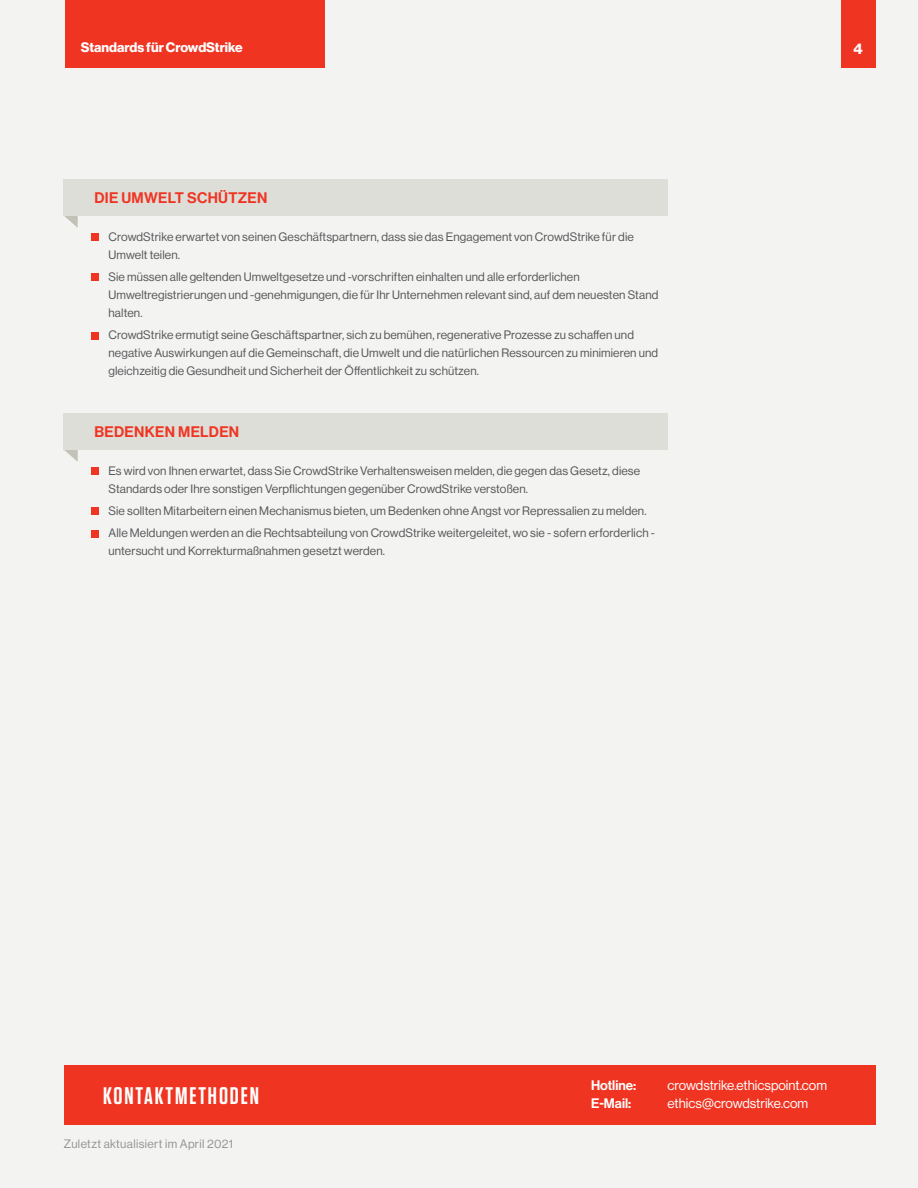
<style>
.page{position:relative;width:918px;height:1188px;background:#f3f3f1}
.page>*{position:absolute;margin:0;border:0;box-sizing:border-box;transform-origin:0 0}
.t1{font:600 24px "Tungsten";letter-spacing:.08em;color:#fff}
.t2{font:500 15px "Haas Grot Disp 65";letter-spacing:.02em;color:#ef3522}
.t3{font:700 15px "Haas Grot Disp 75";color:#fff}
.t4{font:13.5px "Haas Grot Disp 55 Roman";color:#fff}
.t5{font:700 13.5px "Haas Grot Disp 75";color:#fff}
.t6{font:500 13.5px "Haas Grot Disp 65";color:#fff}
.t7{font:12px/18px "Haas Grot Disp 55 Roman";letter-spacing:.01em;color:#57585a}
.t8{font:12px "Haas Grot Disp 55 Roman";letter-spacing:.03em;color:#939598}
</style>
<div class="page">
<div style="left:841px;top:0;width:34px;height:68px;background:#ef3522"></div>
<svg style="left:64px;top:216px;width:14px;height:12px"></svg>
<div style="left:64px;top:180px;width:604px;height:36px;background:#deded8"></div>
<div style="left:92px;top:234px;width:7px;height:7px;background:#ef3522"></div>
<div style="left:92px;top:274px;width:7px;height:7px;background:#ef3522"></div>
<div style="left:92px;top:332px;width:7px;height:7px;background:#ef3522"></div>
<svg style="left:64px;top:450px;width:14px;height:12px"></svg>
<div style="left:64px;top:414px;width:604px;height:36px;background:#deded8"></div>
<div style="left:92px;top:468px;width:7px;height:7px;background:#ef3522"></div>
<div style="left:92px;top:508px;width:7px;height:7px;background:#ef3522"></div>
<div style="left:92px;top:530px;width:7px;height:7px;background:#ef3522"></div>
<div style="left:64px;top:1065px;width:811px;height:60px;background:#ef3522"></div>
<div style="left:65px;top:0;width:259px;height:68px;background:#ef3522"></div>
<p class="t5" style="left:81px;top:40px;width:163px">Standards für CrowdStrike</p>
<p class="t2" style="left:94px;top:189px;width:174px">DIE UMWELT SCHÜTZEN</p>
<p class="t7" style="left:109px;top:228px;width:527px">CrowdStrike erwartet von seinen Geschäftspartnern, dass sie das Engagement von CrowdStrike für die<br>Umwelt teilen.</p>
<p class="t7" style="left:109px;top:268px;width:551px">Sie müssen alle geltenden Umweltgesetze und -vorschriften einhalten und alle erforderlichen<br>Umweltregistrierungen und -genehmigungen, die für Ihr Unternehmen relevant sind, auf dem neuesten Stand halten.</p>
<p class="t7" style="left:109px;top:326px;width:551px">CrowdStrike ermutigt seine Geschäftspartner, sich zu bemühen, regenerative Prozesse zu schaffen und negative Auswirkungen auf die Gemeinschaft, die Umwelt und die natürlichen Ressourcen zu minimieren und gleichzeitig die Gesundheit und Sicherheit der Öffentlichkeit zu schützen.</p>
<p class="t2" style="left:94px;top:423px;width:146px">BEDENKEN MELDEN</p>
<p class="t7" style="left:109px;top:462px;width:533px">Es wird von Ihnen erwartet, dass Sie CrowdStrike Verhaltensweisen melden, die gegen das Gesetz, diese<br>Standards oder Ihre sonstigen Verpflichtungen gegenüber CrowdStrike verstoßen.</p>
<p class="t7" style="left:109px;top:502px;width:540px">Sie sollten Mitarbeitern einen Mechanismus bieten, um Bedenken ohne Angst vor Repressalien zu melden.</p>
<p class="t7" style="left:109px;top:524px;width:548px">Alle Meldungen werden an die Rechtsabteilung von CrowdStrike weitergeleitet, wo sie - sofern erforderlich - untersucht und Korrekturmaßnahmen gesetzt werden.</p>
<p class="t3" style="left:853px;top:39px;width:11px">4</p>
<p class="t6" style="left:591px;top:1077px;width:47px">Hotline:</p>
<p class="t4" style="left:668px;top:1077px;width:161px">crowdstrike.ethicspoint.com</p>
<p class="t1" style="left:103px;top:1083px;width:158px">KONTAKTMETHODEN</p>
<p class="t6" style="left:591px;top:1095px;width:42px">E-Mail:</p>
<p class="t4" style="left:668px;top:1095px;width:142px">ethics@crowdstrike.com</p>
<p class="t8" style="left:64px;top:1137px;width:171px">Zuletzt aktualisiert im April 2021</p>
</div>
